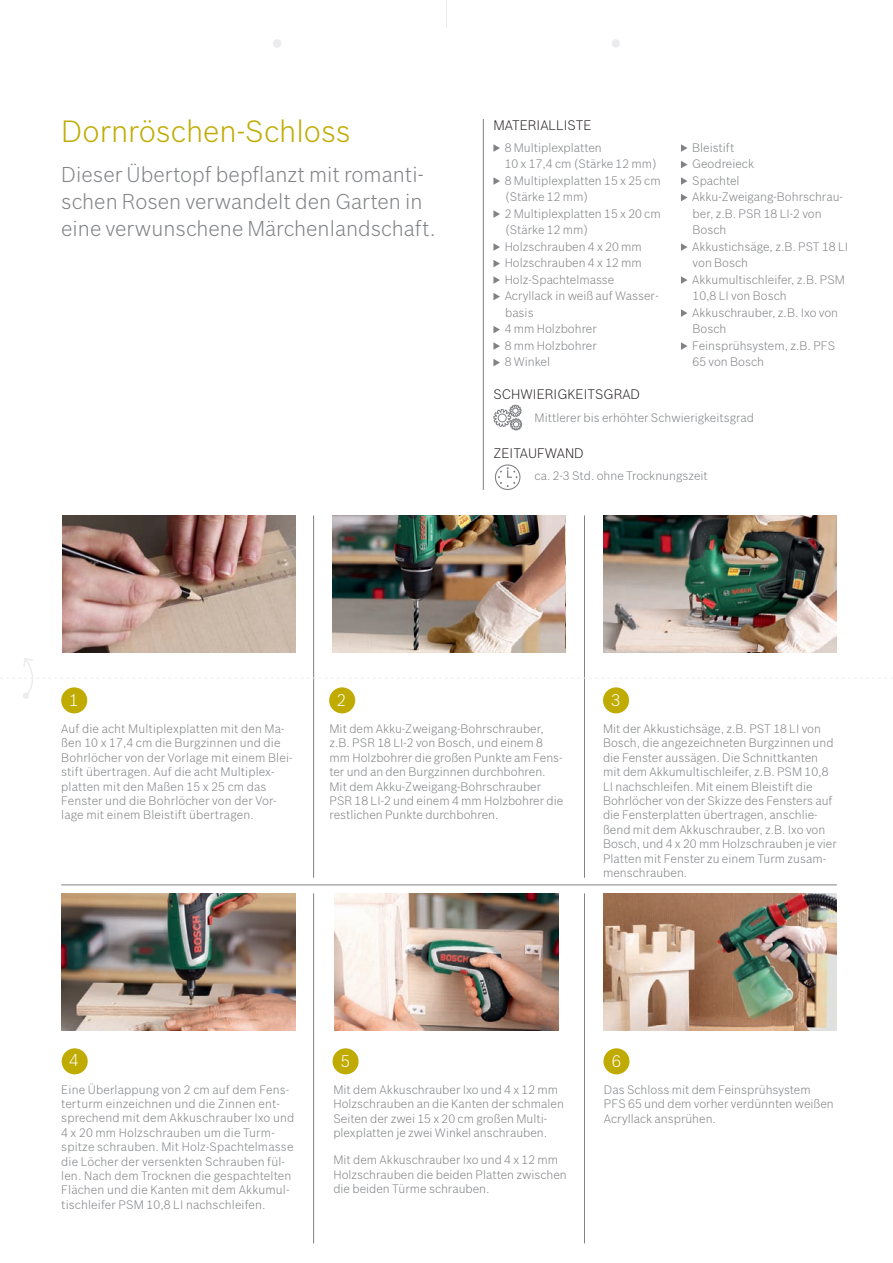
<style>
.page{position:relative;width:893px;height:1263px;background:#fff}
.page>*{position:absolute;margin:0;border:0;box-sizing:border-box;transform-origin:0 0}
.t1{font:300 30px "Bosch Sans";color:#bfab02}
.t2{font:300 21px/27px "Bosch Sans";color:#808285}
.t3{font:300 16.5px "Bosch Sans";color:#fff}
.t4{font:300 13.5px "Bosch Sans";color:#231f20}
.t5{font:300 12px/14.4px "Bosch Sans";color:#808285}
</style>
<div class="page">
<div style="left:603px;top:687px;width:26px;height:26px;background:#bfab02;border-radius:50%"></div>
<img style="left:604px;top:515px;width:233px;height:138px">
<img style="left:603px;top:893px;width:234px;height:138px">
<div style="left:61px;top:687px;width:26px;height:26px;background:#bfab02;border-radius:50%"></div>
<img style="left:62px;top:515px;width:233px;height:138px">
<img style="left:61px;top:893px;width:234px;height:138px">
<div style="left:329px;top:687px;width:26px;height:26px;background:#bfab02;border-radius:50%"></div>
<div style="left:603px;top:1048px;width:26px;height:26px;background:#bfab02;border-radius:50%"></div>
<div style="left:62px;top:1048px;width:26px;height:26px;background:#bfab02;border-radius:50%"></div>
<div style="left:333px;top:1048px;width:26px;height:26px;background:#bfab02;border-radius:50%"></div>
<img style="left:335px;top:893px;width:223px;height:138px">
<hr style="left:313px;top:515px;width:1px;height:363px;background:#808285">
<hr style="left:584px;top:515px;width:1px;height:363px;background:#808285">
<hr style="left:313px;top:893px;width:1px;height:350px;background:#808285">
<hr style="left:584px;top:893px;width:1px;height:350px;background:#808285">
<hr style="left:483px;top:119px;width:1px;height:371px;background:#808285">
<div style="left:495px;top:464px;width:25px;height:26px;border:1px solid #808285;border-radius:50%"></div>
<svg style="left:498px;top:467px;width:20px;height:20px"></svg>
<svg style="left:493px;top:405px;width:29px;height:25px"></svg>
<svg style="left:493px;top:144px;width:7px;height:8px"></svg>
<svg style="left:493px;top:177px;width:7px;height:8px"></svg>
<svg style="left:493px;top:210px;width:7px;height:8px"></svg>
<svg style="left:493px;top:243px;width:7px;height:8px"></svg>
<svg style="left:493px;top:260px;width:7px;height:7px"></svg>
<svg style="left:493px;top:276px;width:7px;height:8px"></svg>
<svg style="left:493px;top:293px;width:7px;height:7px"></svg>
<svg style="left:493px;top:326px;width:7px;height:7px"></svg>
<svg style="left:493px;top:342px;width:7px;height:8px"></svg>
<svg style="left:493px;top:359px;width:7px;height:7px"></svg>
<svg style="left:681px;top:144px;width:6px;height:8px"></svg>
<svg style="left:681px;top:161px;width:6px;height:7px"></svg>
<svg style="left:681px;top:177px;width:6px;height:8px"></svg>
<svg style="left:681px;top:194px;width:6px;height:7px"></svg>
<svg style="left:681px;top:243px;width:6px;height:8px"></svg>
<svg style="left:681px;top:276px;width:6px;height:8px"></svg>
<svg style="left:681px;top:309px;width:6px;height:8px"></svg>
<svg style="left:681px;top:342px;width:6px;height:8px"></svg>
<hr style="left:61px;top:884px;width:776px;height:1px;background:#808285">
<svg style="left:446px;top:0;width:1px;height:28px"></svg>
<div style="left:273px;top:39px;width:8px;height:9px;background:#ececee;border-radius:50%"></div>
<div style="left:612px;top:39px;width:8px;height:9px;background:#ececee;border-radius:50%"></div>
<svg style="left:0;top:657px;width:892px;height:42px"></svg>
<img style="left:333px;top:515px;width:232px;height:138px">
<p class="t1" style="left:61px;top:113px;width:291px">Dornröschen-Schloss</p>
<p class="t2" style="left:61px;top:161px;width:376px">Dieser Übertopf bepflanzt mit romanti&shy;schen Rosen verwandelt den Garten in eine verwunschene Märchenlandschaft.</p>
<p class="t4" style="left:493px;top:116px;width:100px">MATERIALLISTE</p>
<p class="t5" style="left:505px;top:139px;width:154px;line-height:16.5px">8 Multiplexplatten<br>10 x 17,4 cm (Stärke 12 mm)</p>
<p class="t5" style="left:505px;top:172px;width:158px;line-height:16.5px">8 Multiplexplatten 15 x 25 cm (Stärke 12 mm)</p>
<p class="t5" style="left:505px;top:205px;width:158px;line-height:16.5px">2 Multiplexplatten 15 x 20 cm (Stärke 12 mm)</p>
<p class="t5" style="left:505px;top:239px;width:139px">Holzschrauben 4 x 20 mm</p>
<p class="t5" style="left:505px;top:256px;width:139px">Holzschrauben 4 x 12 mm</p>
<p class="t5" style="left:505px;top:272px;width:111px">Holz-Spachtelmasse</p>
<p class="t5" style="left:505px;top:288px;width:156px;line-height:16.5px">Acryllack in weiß auf Wasser&shy;basis</p>
<p class="t5" style="left:505px;top:322px;width:94px">4 mm Holzbohrer</p>
<p class="t5" style="left:505px;top:338px;width:94px">8 mm Holzbohrer</p>
<p class="t5" style="left:505px;top:355px;width:47px">8 Winkel</p>
<p class="t5" style="left:692px;top:140px;width:44px">Bleistift</p>
<p class="t5" style="left:692px;top:157px;width:63px">Geodreieck</p>
<p class="t5" style="left:692px;top:173px;width:49px">Spachtel</p>
<p class="t5" style="left:692px;top:189px;width:152px;line-height:16.5px">Akku-Zweigang-Bohrschrau&shy;ber, z.B. PSR 18 LI-2 von<br>Bosch</p>
<p class="t5" style="left:692px;top:238px;width:157px;line-height:16.5px">Akkustichsäge, z.B. PST 18 LI von Bosch</p>
<p class="t5" style="left:692px;top:271px;width:154px;line-height:16.5px">Akkumultischleifer, z.B. PSM<br>10,8 LI von Bosch</p>
<p class="t5" style="left:692px;top:304px;width:148px;line-height:16.5px">Akkuschrauber, z.B. Ixo von<br>Bosch</p>
<p class="t5" style="left:692px;top:337px;width:145px;line-height:16.5px">Feinsprühsystem, z.B. PFS<br>65 von Bosch</p>
<p class="t4" style="left:493px;top:385px;width:148px">SCHWIERIGKEITSGRAD</p>
<p class="t5" style="left:535px;top:410px;width:221px">Mittlerer bis erhöhter Schwierigkeitsgrad</p>
<p class="t4" style="left:493px;top:445px;width:92px">ZEITAUFWAND</p>
<p class="t5" style="left:535px;top:468px;width:175px">ca. 2-3 Std. ohne Trocknungszeit</p>
<p class="t3" style="left:69px;top:690px;width:11px">1</p>
<p class="t5" style="left:61px;top:721px;width:233px">Auf die acht Multiplexplatten mit den Ma&shy;ßen 10 x 17,4 cm die Burgzinnen und die Bohrlöcher von der Vorlage mit einem Blei&shy;stift übertragen. Auf die acht Multiplex&shy;platten mit den Maßen 15 x 25 cm das Fenster und die Bohrlöcher von der Vor&shy;lage mit einem Bleistift übertragen.</p>
<p class="t3" style="left:337px;top:690px;width:11px">2</p>
<p class="t5" style="left:329px;top:721px;width:235px">Mit dem Akku-Zweigang-Bohrschrauber, z.B. PSR 18 LI-2 von Bosch, und einem 8 mm Holzbohrer die großen Punkte am Fens&shy;ter und an den Burgzinnen durchbohren.<br>Mit dem Akku-Zweigang-Bohrschrauber PSR 18 LI-2 und einem 4 mm Holzbohrer die restlichen Punkte durchbohren.</p>
<p class="t3" style="left:611px;top:690px;width:11px">3</p>
<p class="t5" style="left:603px;top:721px;width:235px">Mit der Akkustichsäge, z.B. PST 18 LI von Bosch, die angezeichneten Burgzinnen und die Fenster aussägen. Die Schnittkanten mit dem Akkumultischleifer, z.B. PSM 10,8<br>LI nachschleifen. Mit einem Bleistift die Bohrlöcher von der Skizze des Fensters auf die Fensterplatten übertragen, anschlie&shy;ßend mit dem Akkuschrauber, z.B. Ixo von Bosch, und 4 x 20 mm Holzschrauben je vier Platten mit Fenster zu einem Turm zusam&shy;menschrauben.</p>
<p class="t3" style="left:69px;top:1050px;width:11px">4</p>
<p class="t5" style="left:61px;top:1082px;width:235px">Eine Überlappung von 2 cm auf dem Fens&shy;terturm einzeichnen und die Zinnen ent&shy;sprechend mit dem Akkuschrauber Ixo und 4 x 20 mm Holzschrauben um die Turm&shy;spitze schrauben. Mit Holz-Spachtelmasse die Löcher der versenkten Schrauben fül&shy;len. Nach dem Trocknen die gespachtelten Flächen und die Kanten mit dem Akkumul&shy;tischleifer PSM 10,8 LI nachschleifen.</p>
<p class="t3" style="left:341px;top:1051px;width:11px">5</p>
<p class="t5" style="left:333px;top:1082px;width:232px">Mit dem Akkuschrauber Ixo und 4 x 12 mm Holzschrauben an die Kanten der schmalen Seiten der zwei 15 x 20 cm großen Multi&shy;plexplatten je zwei Winkel anschrauben.</p>
<p class="t5" style="left:333px;top:1152px;width:235px">Mit dem Akkuschrauber Ixo und 4 x 12 mm<br>Holzschrauben die beiden Platten zwischen die beiden Türme schrauben.</p>
<p class="t3" style="left:612px;top:1051px;width:11px">6</p>
<p class="t5" style="left:604px;top:1082px;width:231px">Das Schloss mit dem Feinsprühsystem<br>PFS 65 und dem vorher verdünnten weißen<br>Acryllack ansprühen.</p>
</div>
